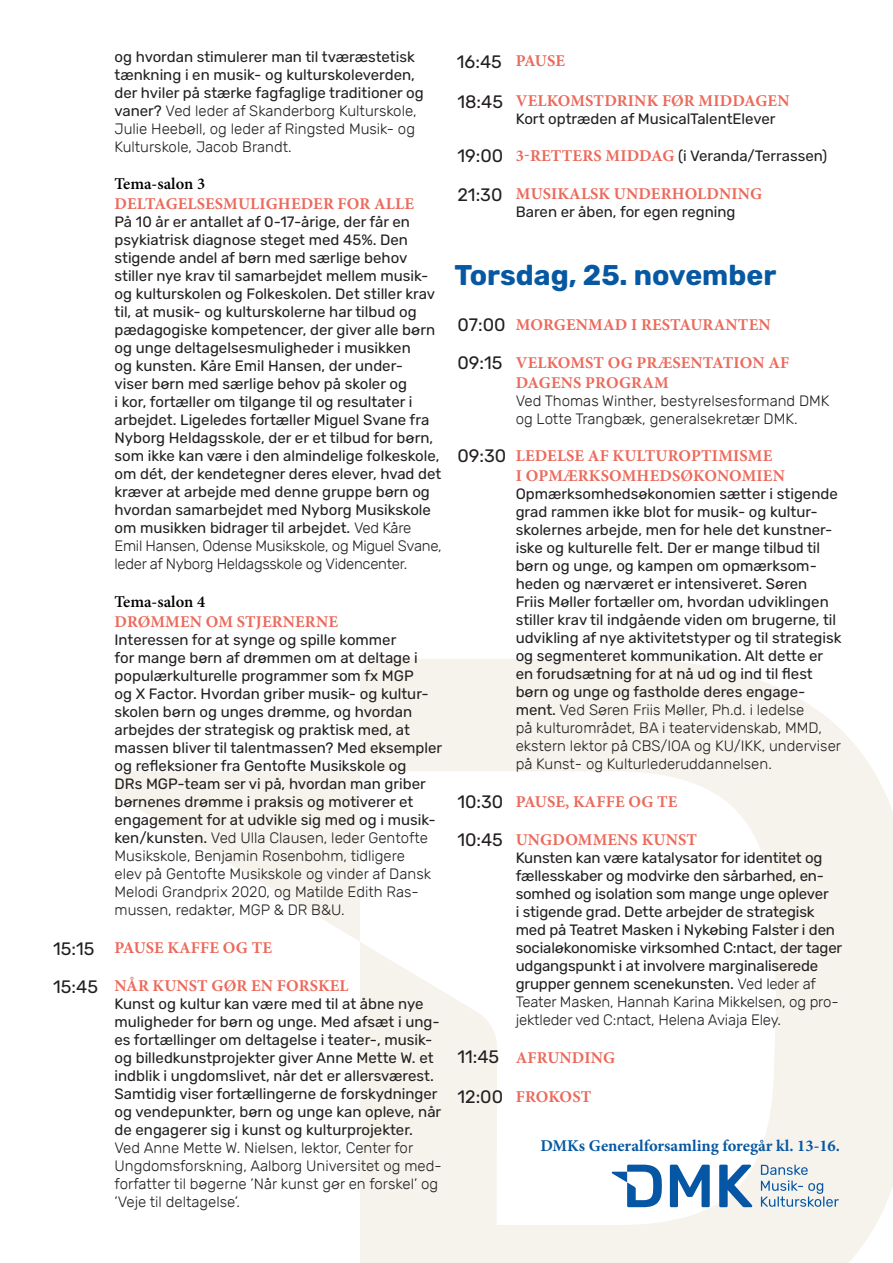
<style>
.page{position:relative;width:893px;height:1263px;background:#fff}
.page>*{position:absolute;margin:0;border:0;box-sizing:border-box;transform-origin:0 0}
.t1{font:700 28.5px "Rubik";color:#0758a2}
.t2{font:18px/37.2px "Rubik";color:#231f20}
.t3{font:700 16.5px/19.8px "Minion Pro";letter-spacing:.01em;color:#eb6a5c}
.t4{font:700 16.5px "Minion Pro";color:#0758a2}
.t5{font:600 16.5px "Minion Pro";color:#000001}
.t6{font:15px/18px "Rubik";color:#231f20}
.t7{font:300 15px/18px "Rubik";color:#231f20}
.s1{font-weight:300}
.s2{font-family:"Minion Pro";font-weight:700;font-size:16.5px;color:#eb6a5c}
</style>
<div class="page">
<svg style="left:114px;top:659px;width:779px;height:604px"></svg>
<svg style="left:611px;top:1165px;width:51px;height:42px"></svg>
<svg style="left:670px;top:1164px;width:40px;height:43px"></svg>
<svg style="left:719px;top:1164px;width:33px;height:43px"></svg>
<svg style="left:761px;top:1164px;width:78px;height:43px;background:#cbd7e0"></svg>
<p class="t2" style="left:53px;top:931px;width:46px">15:15<br>15:45</p>
<p class="t6" style="left:115px;top:48px;width:311px">og hvordan stimulerer man til tværæstetisk tænkning i en musik- og kulturskoleverden, der hviler på stærke fagfaglige traditioner og vaner? <span class="s1">Ved leder af Skanderborg Kulturskole, Julie Heebøll, og leder af Ringsted Musik- og Kulturskole, Jacob Brandt.</span></p>
<p class="t5" style="left:115px;top:173px;width:92px">Tema-salon 3</p>
<p class="t3" style="left:115px;top:194px;width:301px">DELTAGELSESMULIGHEDER FOR ALLE</p>
<p class="t6" style="left:115px;top:213px;width:329px">På 10 år er antallet af 0-17-årige, der får en psykiatrisk diagnose steget med 45%. Den stigende andel af børn med særlige behov stiller nye krav til samarbejdet mellem musik&shy;og kulturskolen og Folkeskolen. Det stiller krav til, at musik- og kulturskolerne har tilbud og pædagogiske kompetencer, der giver alle børn og unge deltagelsesmuligheder i musikken<br>og kunsten. Kåre Emil Hansen, der under-<br>viser børn med særlige behov på skoler og<br>i kor, fortæller om tilgange til og resultater i arbejdet. Ligeledes fortæller Miguel Svane fra Nyborg Heldagsskole, der er et tilbud for børn, som ikke kan være i den almindelige folkeskole, om dét, der kendetegner deres elever, hvad det kræver at arbejde med denne gruppe børn og hvordan samarbejdet med Nyborg Musikskole om musikken bidrager til arbejdet. <span class="s1">Ved Kåre Emil Hansen, Odense Musikskole, og Miguel Svane, leder af Nyborg Heldagsskole og Videncenter.</span></p>
<p class="t5" style="left:115px;top:590px;width:92px">Tema-salon 4</p>
<p class="t3" style="left:115px;top:611px;width:225px">DRØMMEN OM STJERNERNE</p>
<p class="t6" style="left:115px;top:631px;width:329px">Interessen for at synge og spille kommer<br>for mange børn af drømmen om at deltage i populærkulturelle programmer som fx MGP<br>og X Factor. Hvordan griber musik- og kultur&shy;skolen børn og unges drømme, og hvordan arbejdes der strategisk og praktisk med, at massen bliver til talentmassen? Med eksempler og refleksioner fra Gentofte Musikskole og<br>DRs MGP-team ser vi på, hvordan man griber børnenes drømme i praksis og motiverer et engagement for at udvikle sig med og i musik&shy;ken/kunsten. <span class="s1">Ved Ulla Clausen, leder Gentofte Musikskole, Benjamin Rosenbohm, tidligere<br>elev på Gentofte Musikskole og vinder af Dansk Melodi Grandprix 2020, og Matilde Edith Ras&shy;mussen, redaktør, MGP &amp; DR B&amp;U.</span></p>
<p class="t3" style="left:115px;top:937px;width:159px">PAUSE KAFFE OG TE</p>
<p class="t3" style="left:115px;top:975px;width:236px">NÅR KUNST GØR EN FORSKEL</p>
<p class="t6" style="left:115px;top:995px;width:328px">Kunst og kultur kan være med til at åbne nye muligheder for børn og unge. Med afsæt i ung&shy;es fortællinger om deltagelse i teater-, musik&shy;og billedkunstprojekter giver Anne Mette W. et indblik i ungdomslivet, når det er allersværest.<br>Samtidig viser fortællingerne de forskydninger og vendepunkter, børn og unge kan opleve, når de engagerer sig i kunst og kulturprojekter.</p>
<p class="t7" style="left:115px;top:1139px;width:329px">Ved Anne Mette W. Nielsen, lektor, Center for Ungdomsforskning, Aalborg Universitet og med&shy;forfatter til bøgerne ’Når kunst gør en forskel’ og ’Veje til deltagelse’.</p>
<p class="t2" style="left:457px;top:44px;width:47px">16:45</p>
<p class="t2" style="left:457px;top:83px;width:47px">18:45</p>
<p class="t2" style="left:457px;top:137px;width:47px;line-height:39.3px">19:00<br>21:30</p>
<p class="t3" style="left:516px;top:51px;width:51px">PAUSE</p>
<p class="t3" style="left:516px;top:90px;width:275px">VELKOMSTDRINK FØR MIDDAGEN</p>
<p class="t6" style="left:516px;top:110px;width:261px">Kort optræden af MusicalTalentElever</p>
<p class="t6" style="left:516px;top:148px;width:313px"><span class="s2">3-RETTERS MIDDAG</span> (i Veranda/Terrassen)</p>
<p class="t3" style="left:516px;top:184px;width:248px">MUSIKALSK UNDERHOLDNING</p>
<p class="t6" style="left:516px;top:203px;width:221px">Baren er åben, for egen regning</p>
<h1 class="t1" style="left:454px;top:258px;width:323px">Torsdag, 25. november</h1>
<p class="t3" style="left:516px;top:315px;width:256px">MORGENMAD I RESTAURANTEN</p>
<p class="t3" style="left:516px;top:352px;width:275px">VELKOMST OG PRÆSENTATION AF<br>DAGENS PROGRAM</p>
<p class="t7" style="left:516px;top:392px;width:315px">Ved Thomas Winther, bestyrelsesformand DMK og Lotte Trangbæk, generalsekretær DMK.</p>
<p class="t3" style="left:516px;top:446px;width:271px">LEDELSE AF KULTUROPTIMISME<br>I OPMÆRKSOMHEDSØKONOMIEN</p>
<p class="t6" style="left:516px;top:485px;width:327px">Opmærksomhedsøkonomien sætter i stigende grad rammen ikke blot for musik- og kultur&shy;skolernes arbejde, men for hele det kunstner&shy;iske og kulturelle felt. Der er mange tilbud til børn og unge, og kampen om opmærksom&shy;heden og nærværet er intensiveret. Søren<br>Friis Møller fortæller om, hvordan udviklingen stiller krav til indgående viden om brugerne, til udvikling af nye aktivitetstyper og til strategisk og segmenteret kommunikation. Alt dette er en forudsætning for at nå ud og ind til flest børn og unge og fastholde deres engage&shy;ment. <span class="s1">Ved Søren Friis Møller, Ph.d. i ledelse<br>på kulturområdet, BA i teatervidenskab, MMD, ekstern lektor på CBS/IOA og KU/IKK, underviser på Kunst- og Kulturlederuddannelsen.</span></p>
<p class="t3" style="left:516px;top:792px;width:163px">PAUSE, KAFFE OG TE</p>
<p class="t3" style="left:516px;top:829px;width:183px">UNGDOMMENS KUNST</p>
<p class="t6" style="left:516px;top:849px;width:328px">Kunsten kan være katalysator for identitet og fællesskaber og modvirke den sårbarhed, en&shy;somhed og isolation som mange unge oplever<br>i stigende grad. Dette arbejder de strategisk med på Teatret Masken i Nykøbing Falster i den socialøkonomiske virksomhed C:ntact, der tager udgangspunkt i at involvere marginaliserede grupper gennem scenekunsten. <span class="s1">Ved leder af Teater Masken, Hannah Karina Mikkelsen, og pro&shy;jektleder ved C:ntact, Helena Aviaja Eley.</span></p>
<p class="t3" style="left:516px;top:1047px;width:101px">AFRUNDING</p>
<p class="t3" style="left:516px;top:1087px;width:77px">FROKOST</p>
<p class="t2" style="left:457px;top:306px;width:50px;line-height:38.2px">07:00<br>09:15</p>
<p class="t2" style="left:457px;top:437px;width:50px">09:30</p>
<p class="t2" style="left:457px;top:784px;width:47px">10:30</p>
<p class="t2" style="left:457px;top:822px;width:47px">10:45</p>
<p class="t2" style="left:457px;top:1038px;width:43px">11:45</p>
<p class="t2" style="left:457px;top:1078px;width:47px">12:00</p>
<p class="t4" style="left:540px;top:1134px;width:301px">DMKs Generalforsamling foregår kl. 13-16.</p>
</div>
